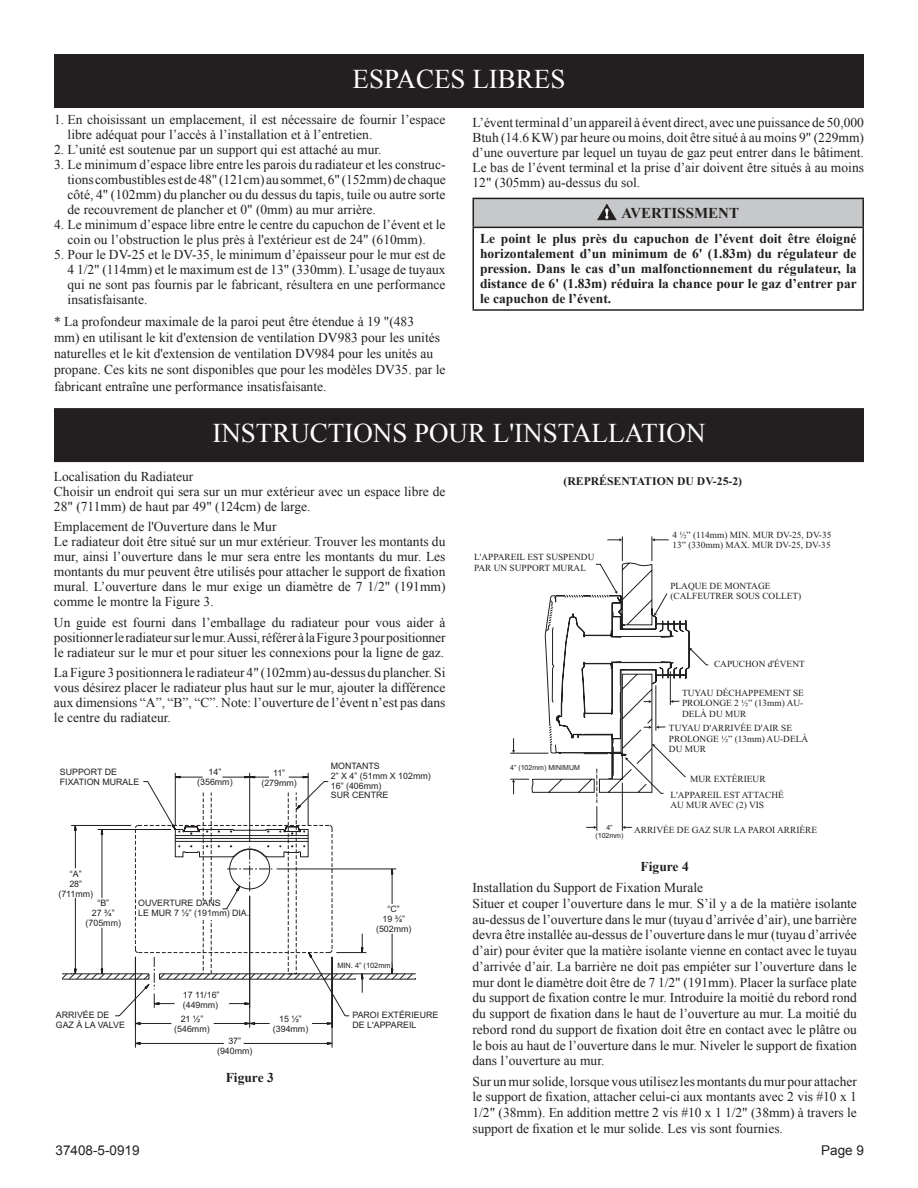
<style>
.page{position:relative;width:918px;height:1188px;background:#fff}
.page>*{position:absolute;margin:0;border:0;box-sizing:border-box;transform-origin:0 0}
.t1{font:27px "Times New Roman";color:#fff}
.t2{font:700 15px "Times New Roman";color:#231f20}
.t3{font:13.5px/15px "Times New Roman";color:#231f20;text-align:justify}
.t4{font:700 13.5px/15px "Times New Roman";color:#231f20;text-align:justify}
.t5{font:13.5px "Arial";color:#231f20}
.t6{font:700 11.7px "Times New Roman";color:#231f20}
.t7{font:9.3px/10.4px "Times New Roman";color:#231f20}
.t8{font:8.85px/9.9px "Arial";color:#231f20;text-align:center}
.t9{font:7.35px "Arial";color:#231f20}
.t10{font:7.05px/7.8px "Arial";color:#231f20;text-align:center}
</style>
<div class="page">
<div style="left:60px;top:60px;width:798px;height:42px;background:#231f20"></div>
<div style="left:54px;top:54px;width:810px;height:54px;border:12px solid #231f20"></div>
<div style="left:473px;top:198px;width:390px;height:29px;background:#c7c8ca"></div>
<hr style="left:472px;top:198px;width:392px;height:1px;background:#231f20">
<hr style="left:472px;top:199px;width:2px;height:28px;background:#231f20">
<hr style="left:862px;top:199px;width:2px;height:28px;background:#231f20">
<hr style="left:472px;top:227px;width:392px;height:1px;background:#231f20">
<hr style="left:472px;top:228px;width:2px;height:81px;background:#231f20">
<hr style="left:862px;top:228px;width:2px;height:81px;background:#231f20">
<hr style="left:472px;top:309px;width:392px;height:2px;background:#231f20">
<svg style="left:598px;top:204px;width:18px;height:16px"></svg>
<div style="left:60px;top:414px;width:798px;height:42px;background:#231f20"></div>
<div style="left:54px;top:408px;width:810px;height:54px;border:12px solid #231f20"></div>
<svg style="left:510px;top:536px;width:199px;height:295px"></svg>
<svg style="left:62px;top:776px;width:354px;height:249px"></svg>
<svg style="left:135px;top:1022px;width:197px;height:23px"></svg>
<h1 class="t1" style="left:353px;top:60px;width:210px">espaces libres</h1>
<p class="t3" style="left:68px;top:112px;width:379px;text-indent:-14px">1. En choisissant un emplacement, il est nécessaire de fournir l’espace libre adéquat pour l’accès à l’installation et à l’entretien.</p>
<p class="t3" style="left:54px;top:142px;width:329px">2. L’unité est soutenue par un support qui est attaché au mur.</p>
<p class="t3" style="left:68px;top:157px;width:380px;text-indent:-14px">3. Le minimum d’espace libre entre les parois du radiateur et les construc&shy;tions combustibles est de 48" (121cm) au sommet, 6" (152mm) de chaque côté, 4" (102mm) du plancher ou du dessus du tapis, tuile ou autre sorte de recouvrement de plancher et 0" (0mm) au mur arrière.</p>
<p class="t3" style="left:54px;top:217px;width:393px;text-align:center">4. Le minimum d’espace libre entre le centre du capuchon de l’évent et le coin ou l’obstruction le plus près à l'extérieur est de 24" (610mm).</p>
<p class="t3" style="left:68px;top:247px;width:379px;text-indent:-14px">5. Pour le DV-25 et le DV-35, le minimum d’épaisseur pour le mur est de 4 1/2" (114mm) et le maximum est de 13" (330mm). L’usage de tuyaux qui ne sont pas fournis par le fabricant, résultera en une performance insatisfaisante.</p>
<p class="t3" style="left:54px;top:313px;width:393px;line-height:16.2px;text-align:left">* La profondeur maximale de la paroi peut être étendue à 19 "(483<br>mm) en utilisant le kit d'extension de ventilation DV983 pour les unités naturelles et le kit d'extension de ventilation DV984 pour les unités au propane. Ces kits ne sont disponibles que pour les modèles DV35. par le fabricant entraîne une performance insatisfaisante.</p>
<p class="t3" style="left:472px;top:115px;width:393px">L’évent terminal d’un appareil à évent direct, avec une puissance de 50,000<br>Btuh (14.6 KW) par heure ou moins, doit être situé à au moins 9" (229mm) d’une ouverture par lequel un tuyau de gaz peut entrer dans le bâtiment.<br>Le bas de l’évent terminal et la prise d’air doivent être situés à au moins 12" (305mm) au-dessus du sol.</p>
<p class="t2" style="left:621px;top:203px;width:119px">AVERTISSMENT</p>
<p class="t4" style="left:480px;top:231px;width:378px">Le point le plus près du capuchon de l’évent doit être éloigné horizontalement d’un minimum de 6' (1.83m) du régulateur de pression. Dans le cas d’un malfonctionnement du régulateur, la distance de 6' (1.83m) réduira la chance pour le gaz d’entrer par le capuchon de l’évent.</p>
<h1 class="t1" style="left:212px;top:415px;width:495px">instructions pour l'installation</h1>
<p class="t3" style="left:54px;top:469px;width:393px;text-align:left">Localisation du Radiateur<br>Choisir un endroit qui sera sur un mur extérieur avec un espace libre de<br>28" (711mm) de haut par 49" (124cm) de large.</p>
<p class="t3" style="left:54px;top:519px;width:393px;text-align:left">Emplacement de l'Ouverture dans le Mur<br>Le radiateur doit être situé sur un mur extérieur. Trouver les montants du mur, ainsi l’ouverture dans le mur sera entre les montants du mur. Les montants du mur peuvent être utilisés pour attacher le support de fixation mural. L’ouverture dans le mur exige un diamètre de 7 1/2" (191mm) comme le montre la Figure 3.</p>
<p class="t3" style="left:54px;top:615px;width:393px">Un guide est fourni dans l’emballage du radiateur pour vous aider à positionner le radiateur sur le mur. Aussi, référer à la Figure 3 pour positionner le radiateur sur le mur et pour situer les connexions pour la ligne de gaz.</p>
<p class="t3" style="left:54px;top:665px;width:393px">La Figure 3 positionnera le radiateur 4" (102mm) au-dessus du plancher. Si vous désirez placer le radiateur plus haut sur le mur, ajouter la différence aux dimensions “A”, “B”, “C”. Note: l’ouverture de l’évent n’est pas dans le centre du radiateur.</p>
<p class="t8" style="left:60px;top:767px;width:81px;text-align:left">SUPPORT DE<br>FIXATION MURALE</p>
<p class="t8" style="left:197px;top:767px;width:37px">14” (356mm)</p>
<p class="t8" style="left:261px;top:768px;width:37px">11” (279mm)</p>
<p class="t8" style="left:331px;top:761px;width:101px;text-align:left">MONTANTS<br>2” X 4” (51mm X 102mm)<br>16” (406mm)<br>SUR CENTRE</p>
<p class="t8" style="left:58px;top:869px;width:36px">“A”<br>28” (711mm)</p>
<p class="t8" style="left:86px;top:898px;width:37px">“B”<br>27 ¾” (705mm)</p>
<p class="t8" style="left:138px;top:898px;width:113px;text-align:left">OUVERTURE DANS<br>LE MUR 7 ½” (191mm) DIA.</p>
<p class="t8" style="left:376px;top:904px;width:37px">“C”<br>19 ¾” (502mm)</p>
<p class="t9" style="left:337px;top:962px;width:57px">MIN. 4” (102mm)</p>
<p class="t8" style="left:56px;top:1010px;width:71px;text-align:left">ARRIVÉE DE<br>GAZ À LA VALVE</p>
<p class="t8" style="left:183px;top:990px;width:38px;text-align:left">17 11/16” (449mm)</p>
<p class="t8" style="left:174px;top:1014px;width:37px">21 ½” (546mm)</p>
<p class="t8" style="left:217px;top:1036px;width:37px">37” (940mm)</p>
<p class="t8" style="left:273px;top:1014px;width:37px">15 ½” (394mm)</p>
<p class="t8" style="left:352px;top:1010px;width:87px;text-align:left">PAROI EXTÉRIEURE<br>DE L'APPAREIL</p>
<p class="t4" style="left:226px;top:1070px;width:50px">Figure 3</p>
<p class="t6" style="left:564px;top:474px;width:180px">(REPRÉSENTATION DU DV-25-2)</p>
<p class="t7" style="left:474px;top:552px;width:122px">L'APPAREIL EST SUSPENDU<br>PAR UN SUPPORT MURAL</p>
<p class="t7" style="left:673px;top:529px;width:160px">4 ½” (114mm) MIN. MUR DV-25, DV-35<br>13” (330mm) MAX. MUR DV-25, DV-35</p>
<p class="t7" style="left:670px;top:581px;width:132px">PLAQUE DE MONTAGE (CALFEUTRER SOUS COLLET)</p>
<p class="t10" style="left:510px;top:764px;width:71px">4” (102mm) MINIMUM</p>
<p class="t10" style="left:595px;top:824px;width:30px">4” (102mm)</p>
<p class="t7" style="left:714px;top:659px;width:92px">CAPUCHON d'ÉVENT</p>
<p class="t7" style="left:682px;top:688px;width:123px;text-align:justify">TUYAU DÉCHAPPEMENT SE PROLONGE 2 ½” (13mm) AU-DELÀ DU MUR</p>
<p class="t7" style="left:669px;top:723px;width:141px">TUYAU D'ARRIVÉE D'AIR SE<br>PROLONGE ½” (13mm) AU-DELÀ<br>DU MUR</p>
<p class="t7" style="left:670px;top:771px;width:115px;line-height:15.6px;text-align:center">MUR EXTÉRIEUR<br>L'APPAREIL EST ATTACHÉ</p>
<p class="t7" style="left:670px;top:800px;width:95px">AU MUR AVEC (2) VIS</p>
<p class="t7" style="left:634px;top:824px;width:185px">ARRIVÉE DE GAZ SUR LA PAROI ARRIÈRE</p>
<p class="t4" style="left:641px;top:859px;width:50px">Figure 4</p>
<p class="t3" style="left:472px;top:880px;width:386px;line-height:15.8px;text-align:left">Installation du Support de Fixation Murale<br>Situer et couper l’ouverture dans le mur. S’il y a de la matière isolante au-dessus de l’ouverture dans le mur (tuyau d’arrivée d’air), une barrière devra être installée au-dessus de l’ouverture dans le mur (tuyau d’arrivée d’air) pour éviter que la matière isolante vienne en contact avec le tuyau d’arrivée d’air. La barrière ne doit pas empiéter sur l’ouverture dans le mur dont le diamètre doit être de 7 1/2" (191mm). Placer la surface plate du support de fixation contre le mur. Introduire la moitié du rebord rond du support de fixation dans le haut de l’ouverture au mur. La moitié du rebord rond du support de fixation doit être en contact avec le plâtre ou le bois au haut de l’ouverture dans le mur. Niveler le support de fixation dans l’ouverture au mur.</p>
<p class="t3" style="left:472px;top:1073px;width:386px;line-height:15.8px">Sur un mur solide, lorsque vous utilisez les montants du mur pour attacher le support de fixation, attacher celui-ci aux montants avec 2 vis #10 x 1<br>1/2" (38mm). En addition mettre 2 vis #10 x 1 1/2" (38mm) à travers le support de fixation et le mur solide. Les vis sont fournies.</p>
<p class="t5" style="left:56px;top:1142px;width:86px">37408-5-0919</p>
<p class="t5" style="left:821px;top:1142px;width:44px">Page 9</p>
</div>
